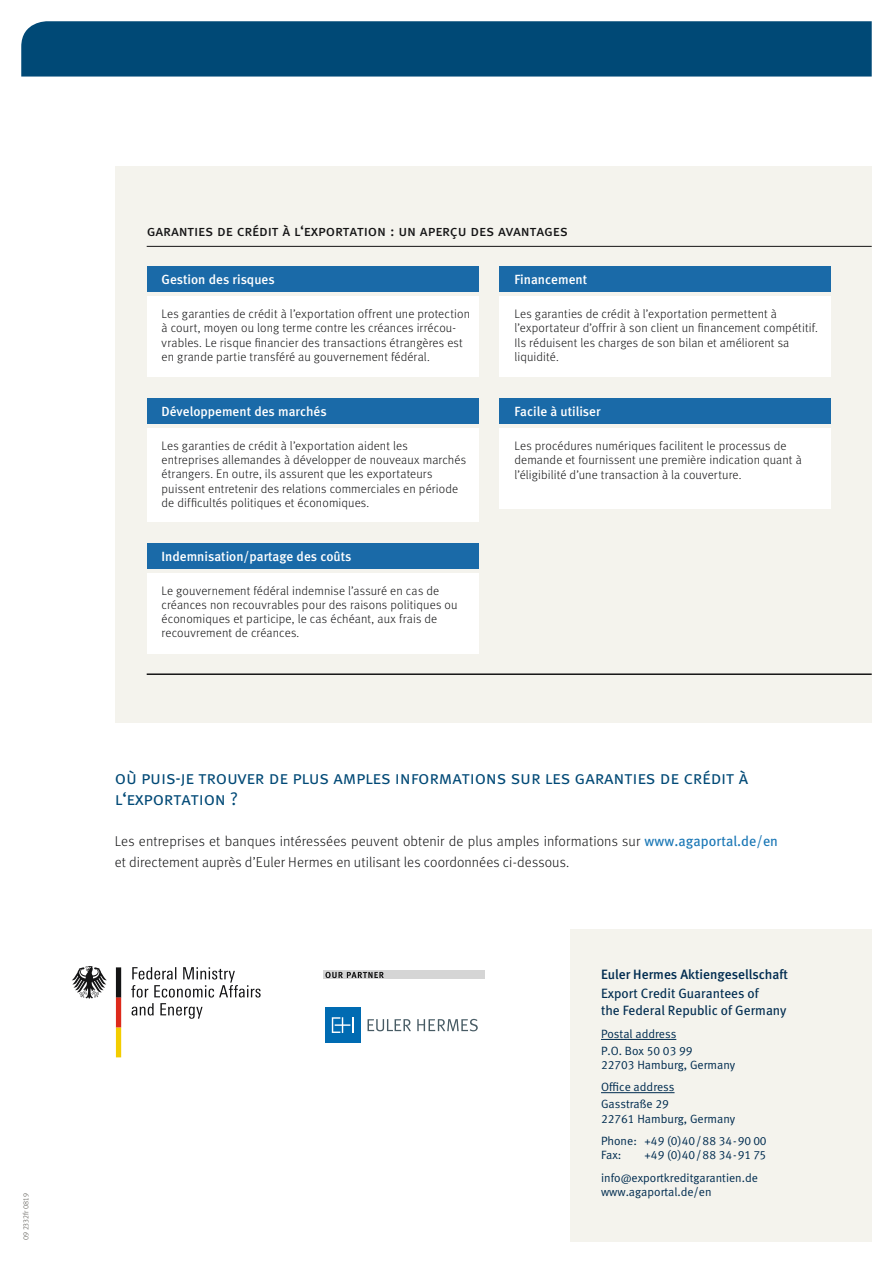
<style>
.page{position:relative;width:893px;height:1263px;background:#fff}
.page>*{position:absolute;margin:0;border:0;box-sizing:border-box;transform-origin:0 0}
.t1{font:18.3px/20.5px "Meta Normal Caps";letter-spacing:-.01em;color:#004976}
.t2{font:15px "Meta Book Caps";letter-spacing:-.01em;color:#141415}
.t3{font:300 14.25px/20.5px "Meta";letter-spacing:.005em;color:#141415}
.t4{font:13.5px/16px "Meta";color:#002c50}
.t5{font:500 13.5px "Meta";color:#002c50}
.t6{font:500 13.35px "Meta";color:#fff}
.t7{font:12.3px/14.2px "Meta Light LF";letter-spacing:.01em;color:#141415}
.t8{font:12px/22.2px "Meta Normal LF";color:#002c50}
.t9{font:7.5px "Meta Light LF";color:#4d4b44}
.s1{font-weight:400;color:#1876b5}
</style>
<div class="page">
<div style="left:21px;top:21px;width:851px;height:56px;background:#004976"></div>
<div style="left:570px;top:929px;width:302px;height:313px;background:#f4f3ed"></div>
<hr style="left:601px;top:1039px;width:75px;height:1px;background:#002c50">
<hr style="left:601px;top:1092px;width:73px;height:1px;background:#002c50">
<svg style="left:72px;top:966px;width:35px;height:33px"></svg>
<svg style="left:116px;top:967px;width:5px;height:90px"></svg>
<svg style="left:131px;top:967px;width:130px;height:30px"></svg>
<svg style="left:132px;top:1003px;width:22px;height:12px"></svg>
<svg style="left:160px;top:1003px;width:43px;height:16px"></svg>
<div style="left:323px;top:971px;width:162px;height:8px;background:#d5d5d5"></div>
<div style="left:325px;top:1007px;width:35px;height:36px;background:#006bb2"></div>
<svg style="left:332px;top:1017px;width:21px;height:16px"></svg>
<svg style="left:368px;top:1019px;width:43px;height:12px"></svg>
<svg style="left:417px;top:1019px;width:61px;height:12px"></svg>
<svg style="left:325px;top:972px;width:59px;height:6px"></svg>
<div style="left:115px;top:166px;width:757px;height:557px;background:#f4f3ed"></div>
<hr style="left:147px;top:246px;width:725px;height:1px;background:#141415">
<div style="left:147px;top:267px;width:331px;height:25px;background:#1a6aa8"></div>
<div style="left:147px;top:398px;width:331px;height:26px;background:#1a6aa8"></div>
<div style="left:147px;top:543px;width:331px;height:25px;background:#1a6aa8"></div>
<div style="left:500px;top:267px;width:331px;height:25px;background:#1a6aa8"></div>
<div style="left:500px;top:398px;width:331px;height:26px;background:#1a6aa8"></div>
<div style="left:147px;top:296px;width:331px;height:81px;background:#fff"></div>
<div style="left:147px;top:428px;width:331px;height:94px;background:#fff"></div>
<div style="left:147px;top:573px;width:331px;height:81px;background:#fff"></div>
<div style="left:500px;top:296px;width:331px;height:81px;background:#fff"></div>
<div style="left:500px;top:428px;width:331px;height:81px;background:#fff"></div>
<hr style="left:147px;top:673px;width:725px;height:2px;background:#141415">
<p class="t9" style="left:22px;top:1240px;width:48px;rotate:-90deg">09 2332fr 0819</p>
<p class="t2" style="left:147px;top:222px;width:423px">garanties de crédit à l‘exportation : un aperçu des avantages</p>
<p class="t6" style="left:162px;top:272px;width:115px">Gestion des risques</p>
<p class="t7" style="left:162px;top:307px;width:310px">Les garanties de crédit à l’exportation offrent une protection à court, moyen ou long terme contre les créances irrécou&shy;vrables. Le risque financier des transactions étrangères est en grande partie transféré au gouvernement fédéral.</p>
<p class="t6" style="left:162px;top:404px;width:167px">Développement des marchés</p>
<p class="t7" style="left:162px;top:438px;width:306px">Les garanties de crédit à l’exportation aident les entreprises allemandes à développer de nouveaux marchés étrangers. En outre, ils assurent que les exportateurs puissent entretenir des relations commerciales en période de difficultés politiques et économiques.</p>
<p class="t6" style="left:162px;top:548px;width:191px">Indemnisation/partage des coûts</p>
<p class="t7" style="left:162px;top:583px;width:297px">Le gouvernement fédéral indemnise l’assuré en cas de créances non recouvrables pour des raisons politiques ou économiques et participe, le cas échéant, aux frais de recouvrement de créances.</p>
<p class="t6" style="left:514px;top:272px;width:74px">Financement</p>
<p class="t7" style="left:514px;top:307px;width:305px">Les garanties de crédit à l’exportation permettent à l’exportateur d’offrir à son client un financement compétitif.<br>Ils réduisent les charges de son bilan et améliorent sa liquidité.</p>
<p class="t6" style="left:514px;top:404px;width:88px">Facile à utiliser</p>
<p class="t7" style="left:514px;top:438px;width:289px">Les procédures numériques facilitent le processus de demande et fournissent une première indication quant à l’éligibilité d’une transaction à la couverture.</p>
<h1 class="t1" style="left:115px;top:768px;width:635px">où puis-je trouver de plus amples informations sur les garanties de crédit à l‘exportation ?</h1>
<p class="t3" style="left:115px;top:831px;width:665px">Les entreprises et banques intéressées peuvent obtenir de plus amples informations sur <span class="s1">www.agaportal.de/en </span>et directement auprès d’Euler Hermes en utilisant les coordonnées ci-dessous.</p>
<p class="t5" style="left:601px;top:967px;width:189px">Euler Hermes Aktiengesellschaft</p>
<p class="t4" style="left:601px;top:985px;width:187px">Export Credit Guarantees of<br>the Federal Republic of Germany</p>
<p class="t8" style="left:601px;top:1026px;width:93px;line-height:16.5px">Postal address<br>P.O. Box 50 03 99</p>
<p class="t8" style="left:601px;top:1054px;width:136px">22703 Hamburg, Germany<br>Office address</p>
<p class="t8" style="left:601px;top:1096px;width:136px;line-height:14.7px">Gasstraße 29<br>22761 Hamburg, Germany</p>
<p class="t8" style="left:601px;top:1133px;width:167px;line-height:14.7px">Phone: +49 (0)40/88 34-90 00<br>Fax:</p>
<p class="t8" style="left:601px;top:1144px;width:167px;text-indent:44px">+49 (0)40/88 34-91 75 info@exportkreditgarantien.de</p>
<p class="t8" style="left:601px;top:1181px;width:112px">www.agaportal.de/en</p>
</div>
